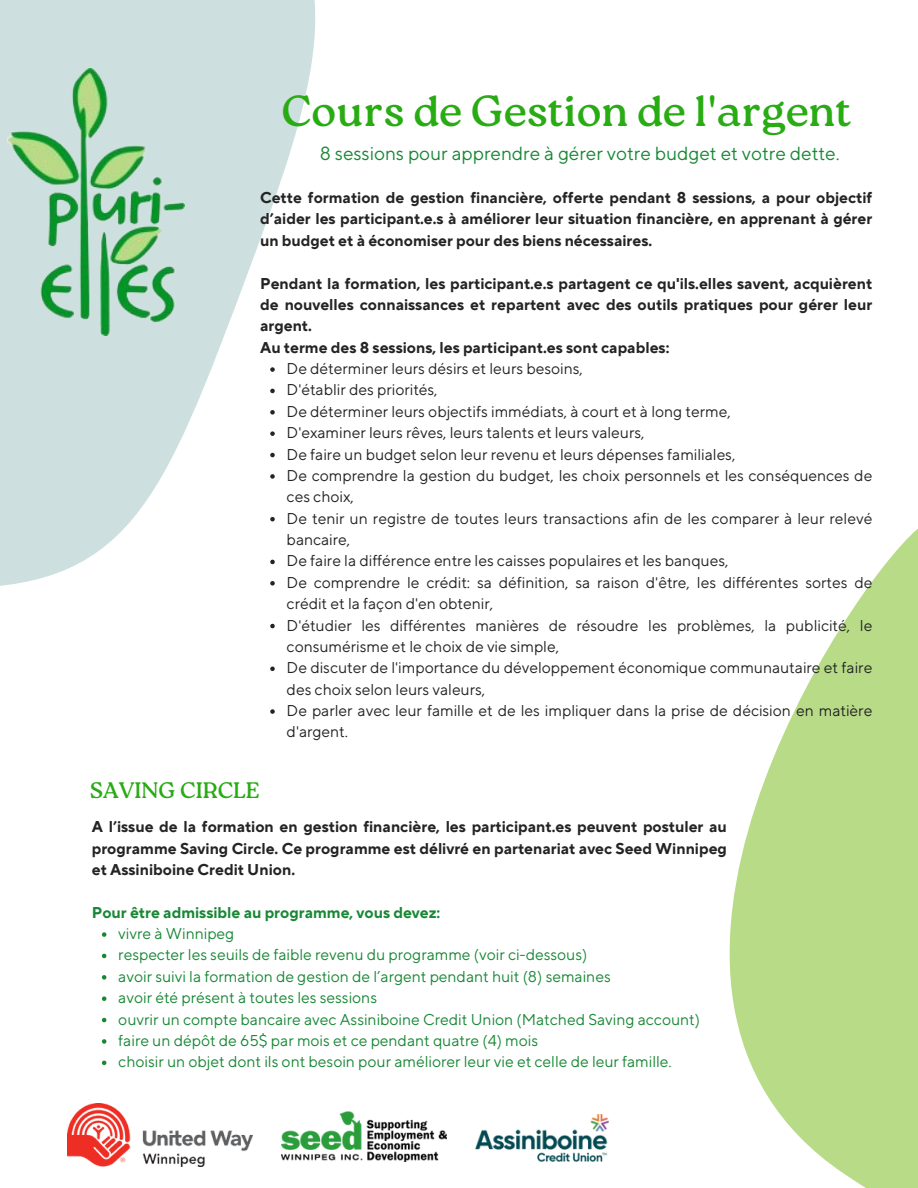
<style>
.page{position:relative;width:918px;height:1188px;background:#fff}
.page>*{position:absolute;margin:0;border:0;box-sizing:border-box;transform-origin:0 0}
.t1{font:43.5px "Roca Two";color:#28ab13}
.t2{font:22.35px "Roca Two";color:#28ab13}
.t3{font:18.9px "TT Norms Pro";color:#188835}
.t4{font:15.6px/21.3px "TT Norms Pro";color:#242424}
.t5{font:700 15.6px/21.3px "TT Norms Pro";color:#242424;text-align:justify}
.t6{font:15.6px "TT Norms Pro";color:#188835}
.t7{font:700 15.6px "TT Norms Pro";color:#188835}
</style>
<div class="page">
<svg style="left:596px;top:528px;width:322px;height:660px"></svg>
<svg style="left:0;top:0;width:316px;height:629px;fill:#cddfde"></svg>
<img style="left:8px;top:69px;width:176px;height:266px">
<svg style="left:270px;top:367px;width:5px;height:5px"></svg>
<svg style="left:270px;top:389px;width:5px;height:4px"></svg>
<svg style="left:270px;top:410px;width:5px;height:5px"></svg>
<svg style="left:270px;top:431px;width:5px;height:5px"></svg>
<svg style="left:270px;top:453px;width:5px;height:4px"></svg>
<svg style="left:270px;top:474px;width:5px;height:5px"></svg>
<svg style="left:270px;top:517px;width:5px;height:4px"></svg>
<svg style="left:270px;top:560px;width:5px;height:4px"></svg>
<svg style="left:270px;top:581px;width:5px;height:5px"></svg>
<svg style="left:270px;top:624px;width:5px;height:4px"></svg>
<svg style="left:270px;top:667px;width:5px;height:4px"></svg>
<svg style="left:270px;top:709px;width:5px;height:5px"></svg>
<img style="left:281px;top:1111px;width:166px;height:51px">
<img style="left:68px;top:1103px;width:184px;height:63px">
<img style="left:475px;top:1115px;width:133px;height:47px">
<svg style="left:102px;top:932px;width:4px;height:5px"></svg>
<svg style="left:102px;top:954px;width:4px;height:4px"></svg>
<svg style="left:102px;top:975px;width:4px;height:5px"></svg>
<svg style="left:102px;top:996px;width:4px;height:5px"></svg>
<svg style="left:102px;top:1018px;width:4px;height:4px"></svg>
<svg style="left:102px;top:1039px;width:4px;height:5px"></svg>
<svg style="left:102px;top:1061px;width:4px;height:4px"></svg>
<p class="t1" style="left:281px;top:85px;width:572px">Cours de Gestion de l'argent</p>
<h2 class="t3" style="left:320px;top:142px;width:521px">8 sessions pour apprendre à gérer votre budget et votre dette.</h2>
<p class="t5" style="left:260px;top:188px;width:614px">Cette formation de gestion financière, offerte pendant 8 sessions, a pour objectif d’aider les participant.e.s à améliorer leur situation financière, en apprenant à gérer un budget et à économiser pour des biens nécessaires.</p>
<h1 class="t5" style="left:260px;top:273px;width:614px;text-align:left">Pendant la formation, les participant.e.s partagent ce qu'ils.elles savent, acquièrent de nouvelles connaissances et repartent avec des outils pratiques pour gérer leur argent.<br>Au terme des 8 sessions, les participant.es sont capables:</h1>
<h3 class="t4" style="left:287px;top:359px;width:298px">De déterminer leurs désirs et leurs besoins,</h3>
<h4 class="t4" style="left:287px;top:380px;width:153px">D'établir des priorités,</h4>
<h4 class="t4" style="left:287px;top:401px;width:446px">De déterminer leurs objectifs immédiats, à court et à long terme,</h4>
<p class="t4" style="left:287px;top:423px;width:359px">D'examiner leurs rêves, leurs talents et leurs valeurs,</p>
<p class="t4" style="left:287px;top:444px;width:450px">De faire un budget selon leur revenu et leurs dépenses familiales,</p>
<p class="t4" style="left:287px;top:465px;width:587px">De comprendre la gestion du budget, les choix personnels et les conséquences de ces choix,</p>
<p class="t4" style="left:287px;top:508px;width:587px">De tenir un registre de toutes leurs transactions afin de les comparer à leur relevé bancaire,</p>
<p class="t4" style="left:287px;top:551px;width:443px">De faire la différence entre les caisses populaires et les banques,</p>
<p class="t4" style="left:287px;top:572px;width:587px">De comprendre le crédit: sa définition, sa raison d'être, les différentes sortes de crédit et la façon d'en obtenir,</p>
<p class="t4" style="left:287px;top:615px;width:587px">D'étudier les différentes manières de résoudre les problèmes, la publicité, le consumérisme et le choix de vie simple,</p>
<p class="t4" style="left:287px;top:658px;width:587px">De discuter de l'importance du développement économique communautaire et faire des choix selon leurs valeurs,</p>
<p class="t4" style="left:287px;top:701px;width:587px">De parler avec leur famille et de les impliquer dans la prise de décision en matière d'argent.</p>
<p class="t2" style="left:90px;top:778px;width:172px">SAVING CIRCLE</p>
<h4 class="t5" style="left:92px;top:817px;width:637px">A l’issue de la formation en gestion financière, les participant.es peuvent postuler au programme Saving Circle. Ce programme est délivré en partenariat avec Seed Winnipeg et Assiniboine Credit Union.</h4>
<h4 class="t7" style="left:92px;top:903px;width:350px">Pour être admissible au programme, vous devez:</h4>
<p class="t6" style="left:118px;top:924px;width:118px">vivre à Winnipeg</p>
<p class="t6" style="left:118px;top:946px;width:471px">respecter les seuils de faible revenu du programme (voir ci-dessous)</p>
<p class="t6" style="left:118px;top:967px;width:494px">avoir suivi la formation de gestion de l’argent pendant huit (8) semaines</p>
<p class="t6" style="left:118px;top:988px;width:260px">avoir été présent à toutes les sessions</p>
<p class="t6" style="left:118px;top:1010px;width:583px">ouvrir un compte bancaire avec Assiniboine Credit Union (Matched Saving account)</p>
<p class="t6" style="left:118px;top:1031px;width:421px">faire un dépôt de 65$ par mois et ce pendant quatre (4) mois</p>
<p class="t6" style="left:118px;top:1053px;width:555px">choisir un objet dont ils ont besoin pour améliorer leur vie et celle de leur famille.</p>
</div>
